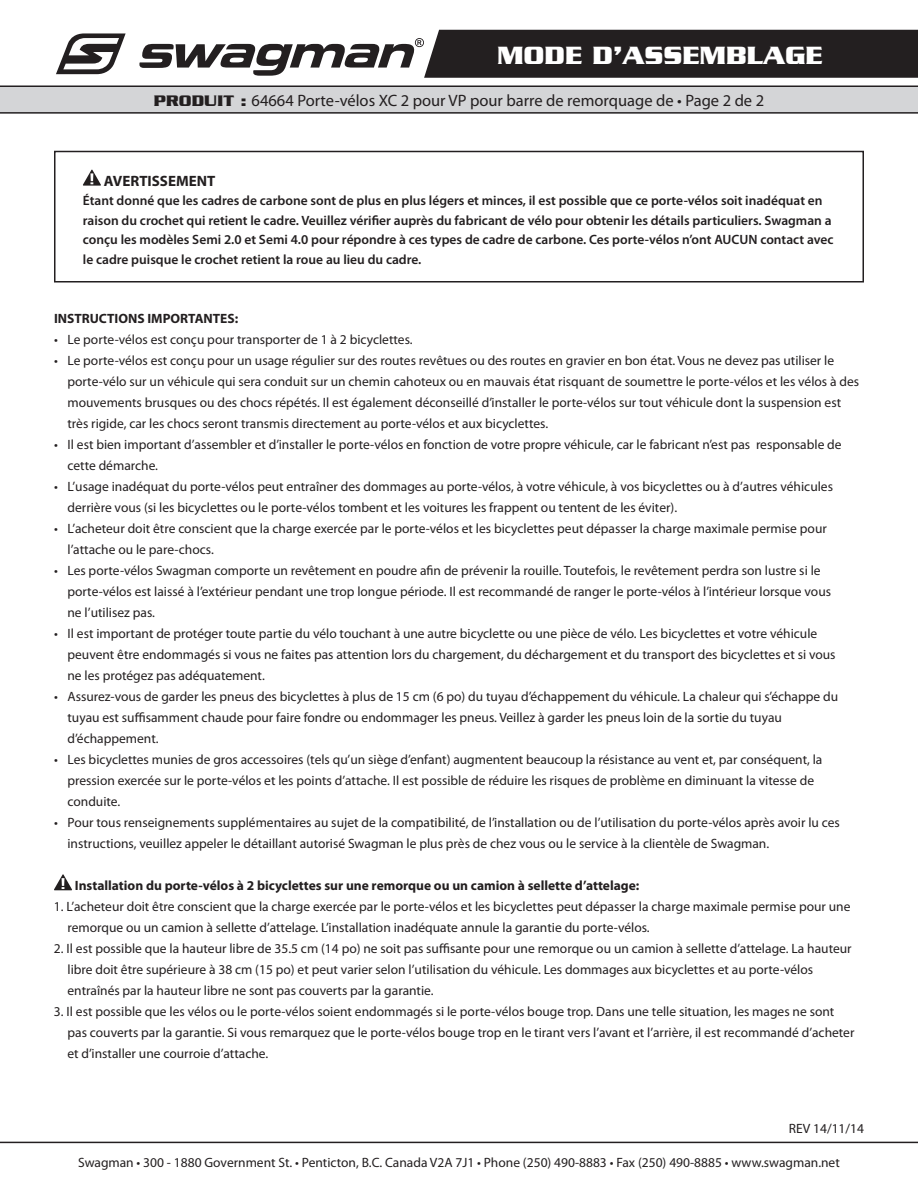
<style>
.page{position:relative;width:918px;height:1188px;background:#fff}
.page>*{position:absolute;margin:0;border:0;box-sizing:border-box;transform-origin:0 0}
.t1{font:700 27px "Serpentine";color:#fff}
.t2{font:16.5px "Myriad Pro";color:#231f20}
.t3{font:700 15px "Myriad Pro";color:#231f20}
.t4{font:13.5px/21px "Myriad Pro";color:#231f20}
.t5{font:600 13.5px/19.5px "Myriad Pro";color:#231f20}
.t6{font:700 13.5px "Myriad Pro";color:#231f20}
.s1{font-family:"Serpentine";font-weight:700}
</style>
<div class="page">
<div style="left:0;top:86px;width:918px;height:26px;background:#d4d5d7"></div>
<hr style="left:0;top:86px;width:918px;height:1px;background:#231f20">
<hr style="left:0;top:112px;width:918px;height:2px;background:#231f20">
<svg style="left:56px;top:33px;width:70px;height:41px"></svg>
<svg style="left:139px;top:30px;width:779px;height:48px"></svg>
<hr style="left:0;top:1142px;width:918px;height:1px;background:#231f20">
<svg style="left:54px;top:874px;width:18px;height:16px"></svg>
<svg style="left:83px;top:170px;width:18px;height:16px"></svg>
<div style="left:54px;top:151px;width:810px;height:132px;border:2px solid #231f20"></div>
<h1 class="t1" style="left:497px;top:40px;width:327px">MODE D’ASSEMBLAGE</h1>
<p class="t2" style="left:154px;top:90px;width:612px"><span class="s1">PRODUIT :</span> 64664 Porte-vélos XC 2 pour VP pour barre de remorquage de • Page 2 de 2</p>
<p class="t3" style="left:104px;top:171px;width:113px">AVERTISSEMENT</p>
<p class="t5" style="left:83px;top:190px;width:752px">Étant donné que les cadres de carbone sont de plus en plus légers et minces, il est possible que ce porte-vélos soit inadéquat en raison du crochet qui retient le cadre. Veuillez vérifier auprès du fabricant de vélo pour obtenir les détails particuliers. Swagman a conçu les modèles Semi 2.0 et Semi 4.0 pour répondre à ces types de cadre de carbone. Ces porte-vélos n’ont AUCUN contact avec le cadre puisque le crochet retient la roue au lieu du cadre.</p>
<p class="t6" style="left:54px;top:310px;width:186px">INSTRUCTIONS IMPORTANTES:</p>
<p class="t4" style="left:54px;top:329px;width:360px">• Le porte-vélos est conçu pour transporter de 1 à 2 bicyclettes.</p>
<p class="t4" style="left:68px;top:350px;width:793px;text-indent:-14px">• Le porte-vélos est conçu pour un usage régulier sur des routes revêtues ou des routes en gravier en bon état. Vous ne devez pas utiliser le porte-vélo sur un véhicule qui sera conduit sur un chemin cahoteux ou en mauvais état risquant de soumettre le porte-vélos et les vélos à des mouvements brusques ou des chocs répétés. Il est également déconseillé d’installer le porte-vélos sur tout véhicule dont la suspension est très rigide, car les chocs seront transmis directement au porte-vélos et aux bicyclettes.</p>
<p class="t4" style="left:68px;top:434px;width:776px;text-indent:-14px">• Il est bien important d’assembler et d’installer le porte-vélos en fonction de votre propre véhicule, car le fabricant n’est pas responsable de cette démarche.</p>
<p class="t4" style="left:68px;top:476px;width:767px;text-indent:-14px">• L’usage inadéquat du porte-vélos peut entraîner des dommages au porte-vélos, à votre véhicule, à vos bicyclettes ou à d’autres véhicules derrière vous (si les bicyclettes ou le porte-vélos tombent et les voitures les frappent ou tentent de les éviter).</p>
<p class="t4" style="left:68px;top:518px;width:761px;text-indent:-14px">• L’acheteur doit être conscient que la charge exercée par le porte-vélos et les bicyclettes peut dépasser la charge maximale permise pour l’attache ou le pare-chocs.</p>
<p class="t4" style="left:68px;top:560px;width:765px;text-indent:-14px">• Les porte-vélos Swagman comporte un revêtement en poudre afin de prévenir la rouille. Toutefois, le revêtement perdra son lustre si le porte-vélos est laissé à l’extérieur pendant une trop longue période. Il est recommandé de ranger le porte-vélos à l’intérieur lorsque vous ne l’utilisez pas.</p>
<p class="t4" style="left:68px;top:623px;width:770px;text-indent:-14px">• Il est important de protéger toute partie du vélo touchant à une autre bicyclette ou une pièce de vélo. Les bicyclettes et votre véhicule peuvent être endommagés si vous ne faites pas attention lors du chargement, du déchargement et du transport des bicyclettes et si vous ne les protégez pas adéquatement.</p>
<p class="t4" style="left:68px;top:686px;width:772px;text-indent:-14px">• Assurez-vous de garder les pneus des bicyclettes à plus de 15 cm (6 po) du tuyau d’échappement du véhicule. La chaleur qui s’échappe du tuyau est suffisamment chaude pour faire fondre ou endommager les pneus. Veillez à garder les pneus loin de la sortie du tuyau d’échappement.</p>
<p class="t4" style="left:68px;top:749px;width:756px;text-indent:-14px">• Les bicyclettes munies de gros accessoires (tels qu’un siège d’enfant) augmentent beaucoup la résistance au vent et, par conséquent, la pression exercée sur le porte-vélos et les points d’attache. Il est possible de réduire les risques de problème en diminuant la vitesse de conduite.</p>
<p class="t4" style="left:68px;top:812px;width:774px;text-indent:-14px">• Pour tous renseignements supplémentaires au sujet de la compatibilité, de l’installation ou de l’utilisation du porte-vélos après avoir lu ces instructions, veuillez appeler le détaillant autorisé Swagman le plus près de chez vous ou le service à la clientèle de Swagman.</p>
<p class="t6" style="left:75px;top:877px;width:566px">Installation du porte-vélos à 2 bicyclettes sur une remorque ou un camion à sellette d’attelage:</p>
<p class="t4" style="left:67px;top:896px;width:785px;text-indent:-14px">1. L’acheteur doit être conscient que la charge exercée par le porte-vélos et les bicyclettes peut dépasser la charge maximale permise pour une remorque ou un camion à sellette d’attelage. L’installation inadéquate annule la garantie du porte-vélos.</p>
<p class="t4" style="left:67px;top:938px;width:786px;text-indent:-14px">2. Il est possible que la hauteur libre de 35.5 cm (14 po) ne soit pas suffisante pour une remorque ou un camion à sellette d’attelage. La hauteur libre doit être supérieure à 38 cm (15 po) et peut varier selon l’utilisation du véhicule. Les dommages aux bicyclettes et au porte-vélos entraînés par la hauteur libre ne sont pas couverts par la garantie.</p>
<p class="t4" style="left:67px;top:1001px;width:788px;text-indent:-14px">3. Il est possible que les vélos ou le porte-vélos soient endommagés si le porte-vélos bouge trop. Dans une telle situation, les mages ne sont pas couverts par la garantie. Si vous remarquez que le porte-vélos bouge trop en le tirant vers l’avant et l’arrière, il est recommandé d’acheter et d’installer une courroie d’attache.</p>
<p class="t4" style="left:789px;top:1118px;width:77px">REV 14/11/14</p>
<p class="t4" style="left:78px;top:1152px;width:763px">Swagman • 300 - 1880 Government St. • Penticton, B.C. Canada V2A 7J1 • Phone (250) 490-8883 • Fax (250) 490-8885 • www.swagman.net</p>
</div>
